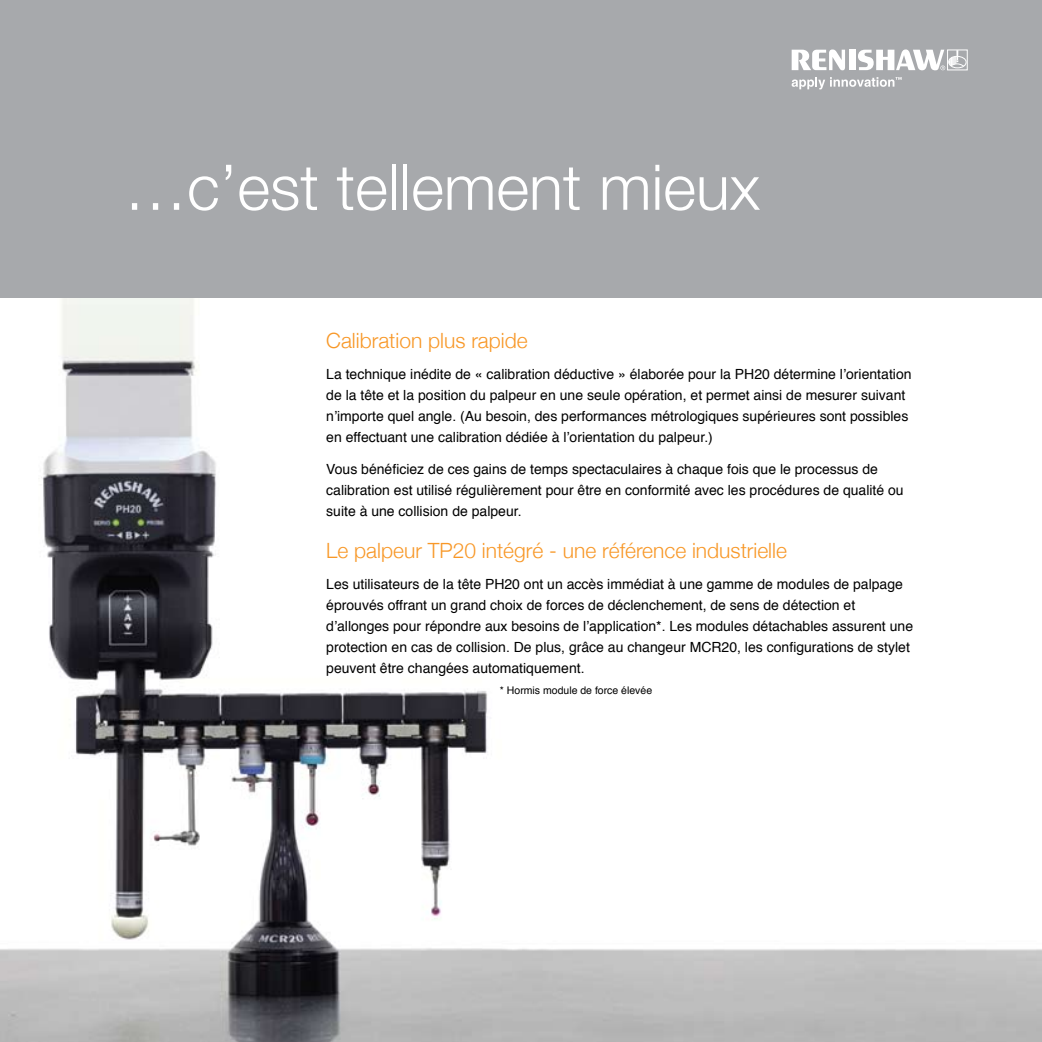
<style>
.page{position:relative;width:1042px;height:1042px;background:#fff}
.page>*{position:absolute;margin:0;border:0;box-sizing:border-box;transform-origin:0 0}
.t1{font:300 63px "Helvetica Neue";color:#fff}
.t2{font:300 21px "Helvetica Neue";color:#f89828}
.t3{font:14px/21px "Helvetica";color:#000}
.t4{font:10.5px "Helvetica";color:#000}
</style>
<div class="page">
<img style="left:0;top:298px;width:1042px;height:744px">
<div style="left:0;top:0;width:1042px;height:298px;background:#a7a9ac"></div>
<svg style="left:791px;top:49px;width:54px;height:21px"></svg>
<div style="left:849px;top:50px;width:6px;height:20px;background:#fff"></div>
<div style="left:947px;top:50px;width:20px;height:20px;border:1px solid #fff"></div>
<div style="left:948px;top:56px;width:18px;height:12px;border:1px solid #fff;border-radius:50%"></div>
<svg style="left:858px;top:49px;width:106px;height:21px"></svg>
<svg style="left:791px;top:77px;width:110px;height:12px"></svg>
<h1 class="t1" style="left:124px;top:149px;width:637px">…c’est tellement mieux</h1>
<h2 class="t2" style="left:326px;top:327px;width:203px">Calibration plus rapide</h2>
<p class="t3" style="left:326px;top:364px;width:587px">La technique inédite de « calibration déductive » élaborée pour la PH20 détermine l’orientation de la tête et la position du palpeur en une seule opération, et permet ainsi de mesurer suivant n’importe quel angle. (Au besoin, des performances métrologiques supérieures sont possibles en effectuant une calibration dédiée à l’orientation du palpeur.)</p>
<p class="t3" style="left:326px;top:459px;width:579px">Vous bénéficiez de ces gains de temps spectaculaires à chaque fois que le processus de calibration est utilisé régulièrement pour être en conformité avec les procédures de qualité ou suite à une collision de palpeur.</p>
<h2 class="t2" style="left:326px;top:537px;width:462px">Le palpeur TP20 intégré - une référence industrielle</h2>
<p class="t3" style="left:326px;top:574px;width:588px">Les utilisateurs de la tête PH20 ont un accès immédiat à une gamme de modules de palpage éprouvés offrant un grand choix de forces de déclenchement, de sens de détection et d’allonges pour répondre aux besoins de l’application*. Les modules détachables assurent une protection en cas de collision. De plus, grâce au changeur MCR20, les configurations de stylet peuvent être changées automatiquement.</p>
<p class="t4" style="left:500px;top:682px;width:154px">* Hormis module de force élevée</p>
</div>
